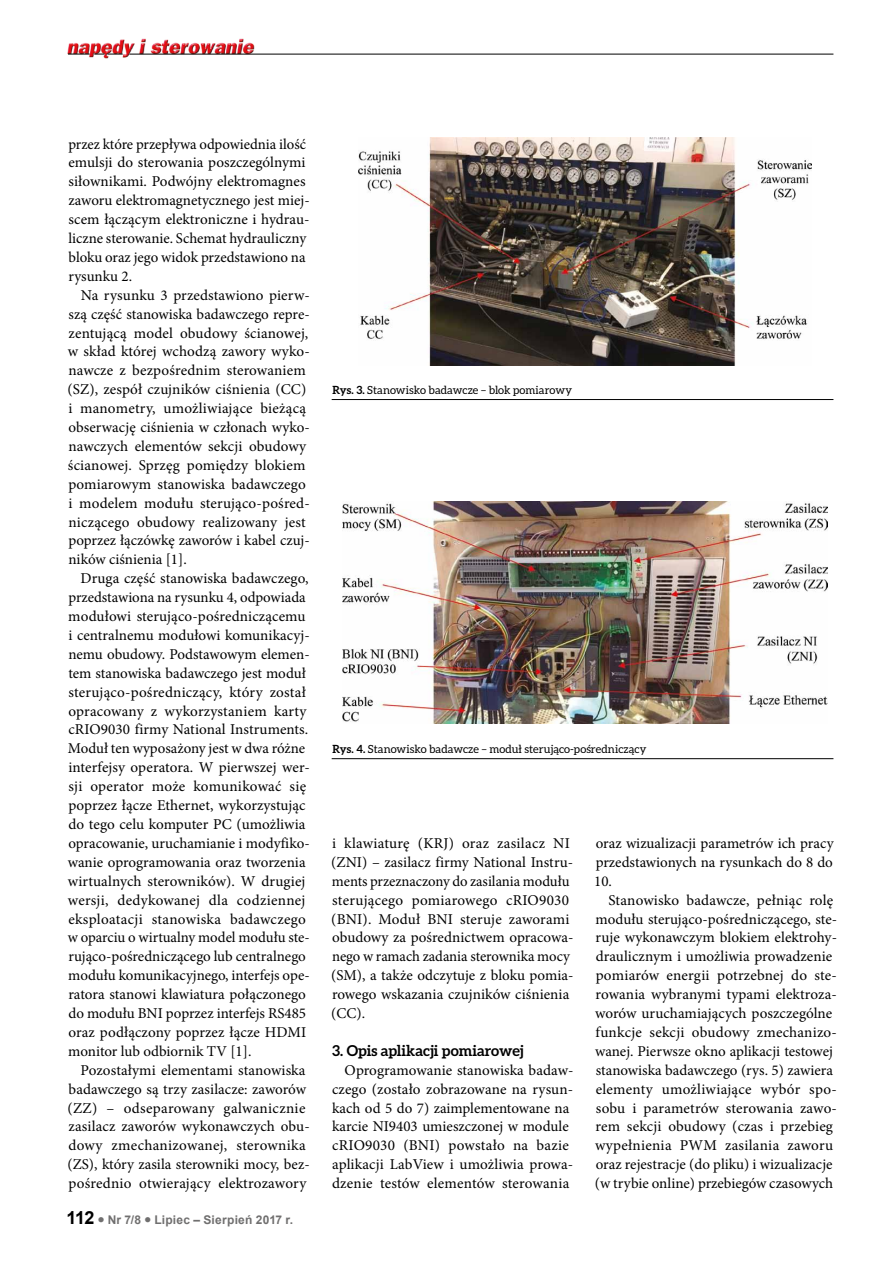
<style>
.page{position:relative;width:893px;height:1263px;background:#fff}
.page>*{position:absolute;margin:0;border:0;box-sizing:border-box;transform-origin:0 0}
.t1{font:15px/18.9px "Minion Pro";letter-spacing:.005em;color:#000}
.t2{font:700 15px "Aleo";letter-spacing:-.005em;color:#000}
.t3{font:700 12px "Arial";letter-spacing:.02em;color:#706f6f}
.t4{font:11.25px "Aleo";letter-spacing:.005em;color:#000}
.s1{font-size:18px;color:#000}
.s2{font-weight:700}
</style>
<div class="page">
<img style="left:67px;top:38px;width:190px;height:21px">
<hr style="left:129px;top:54px;width:704px;height:1px;background:#000">
<svg style="left:68px;top:54px;width:55px;height:1px"></svg>
<img style="left:359px;top:138px;width:452px;height:228px">
<hr style="left:332px;top:399px;width:501px;height:1px;background:#000">
<img style="left:342px;top:502px;width:486px;height:221px">
<hr style="left:332px;top:758px;width:501px;height:1px;background:#000">
<p class="t1" style="left:68px;top:134px;width:243px">przez które przepływa odpowiednia ilość emulsji do sterowania poszczególnymi siłownikami. Podwójny elektromagnes zaworu elektromagnetycznego jest miej&shy;scem łączącym elektroniczne i hydrau&shy;liczne sterowanie. Schemat hydrauliczny bloku oraz jego widok przedstawiono na rysunku 2.</p>
<p class="t1" style="left:68px;top:286px;width:244px;text-indent:13px">Na rysunku 3 przedstawiono pierw&shy;szą część stanowiska badawczego repre&shy;zentującą model obudowy ścianowej, w skład której wchodzą zawory wyko&shy;nawcze z bezpośrednim sterowaniem (SZ), zespół czujników ciśnienia (CC) i manometry, umożliwiające bieżącą obserwację ciśnienia w członach wyko&shy;nawczych elementów sekcji obudowy ścianowej. Sprzęg pomiędzy blokiem pomiarowym stanowiska badawczego i modelem modułu sterująco-pośred&shy;niczącego obudowy realizowany jest poprzez łączówkę zaworów i kabel czuj&shy;ników ciśnienia [1].</p>
<p class="t1" style="left:68px;top:569px;width:243px;text-indent:13px">Druga część stanowiska badawczego, przedstawiona na rysunku 4, odpowiada modułowi sterująco-pośredniczącemu i centralnemu modułowi komunikacyj&shy;nemu obudowy. Podstawowym elemen&shy;tem stanowiska badawczego jest moduł sterująco-pośredniczący, który został opracowany z wykorzystaniem karty cRIO9030 firmy National Instruments.<br>Moduł ten wyposażony jest w dwa różne interfejsy operatora. W pierwszej wer&shy;sji operator może komunikować się poprzez łącze Ethernet, wykorzystując do tego celu komputer PC (umożliwia opracowanie, uruchamianie i modyfiko&shy;wanie oprogramowania oraz tworzenia wirtualnych sterowników). W drugiej wersji, dedykowanej dla codziennej eksploatacji stanowiska badawczego w oparciu o wirtualny model modułu ste&shy;rująco-pośredniczącego lub centralnego modułu komunikacyjnego, interfejs ope&shy;ratora stanowi klawiatura połączonego do modułu BNI poprzez interfejs RS485 oraz podłączony poprzez łącze HDMI monitor lub odbiornik TV [1].</p>
<p class="t1" style="left:68px;top:1060px;width:244px;text-align:center">Pozostałymi elementami stanowiska badawczego są trzy zasilacze: zaworów (ZZ) – odseparowany galwanicznie zasilacz zaworów wykonawczych obu&shy;dowy zmechanizowanej, sterownika (ZS), który zasila sterowniki mocy, bez&shy;pośrednio otwierający elektrozawory</p>
<p class="t3" style="left:67px;top:1212px;width:228px"><span class="s1">112</span> ● Nr 7/8 ● Lipiec – Sierpień 2017 r.</p>
<p class="t4" style="left:332px;top:384px;width:241px"><span class="s2">Rys. 3.</span> Stanowisko badawcze – blok pomiarowy</p>
<p class="t4" style="left:332px;top:743px;width:316px"><span class="s2">Rys. 4.</span> Stanowisko badawcze – moduł sterująco-pośredniczący</p>
<p class="t1" style="left:331px;top:834px;width:244px">i klawiaturę (KRJ) oraz zasilacz NI (ZNI) – zasilacz firmy National Instru&shy;ments przeznaczony do zasilania modułu sterującego pomiarowego cRIO9030 (BNI). Moduł BNI steruje zaworami obudowy za pośrednictwem opracowa&shy;nego w ramach zadania sterownika mocy (SM), a także odczytuje z bloku pomia&shy;rowego wskazania czujników ciśnienia (CC).</p>
<p class="t2" style="left:332px;top:1042px;width:193px">3. Opis aplikacji pomiarowej</p>
<p class="t1" style="left:332px;top:1060px;width:243px;text-indent:12px">Oprogramowanie stanowiska badaw&shy;czego (zostało zobrazowane na rysun&shy;kach od 5 do 7) zaimplementowane na karcie NI9403 umieszczonej w module cRIO9030 (BNI) powstało na bazie aplikacji LabView i umożliwia prowa&shy;dzenie testów elementów sterowania</p>
<p class="t1" style="left:594px;top:834px;width:241px;text-align:justify">oraz wizualizacji parametrów ich pracy przedstawionych na rysunkach do 8 do 10.</p>
<p class="t1" style="left:595px;top:890px;width:244px;text-indent:14px">Stanowisko badawcze, pełniąc rolę modułu sterująco-pośredniczącego, ste&shy;ruje wykonawczym blokiem elektrohy&shy;draulicznym i umożliwia prowadzenie pomiarów energii potrzebnej do ste&shy;rowania wybranymi typami elektroza&shy;worów uruchamiających poszczególne funkcje sekcji obudowy zmechanizo&shy;wanej. Pierwsze okno aplikacji testowej stanowiska badawczego (rys. 5) zawiera elementy umożliwiające wybór spo&shy;sobu i parametrów sterowania zawo&shy;rem sekcji obudowy (czas i przebieg wypełnienia PWM zasilania zaworu oraz rejestracje (do pliku) i wizualizacje (w trybie online) przebiegów czasowych</p>
</div>
